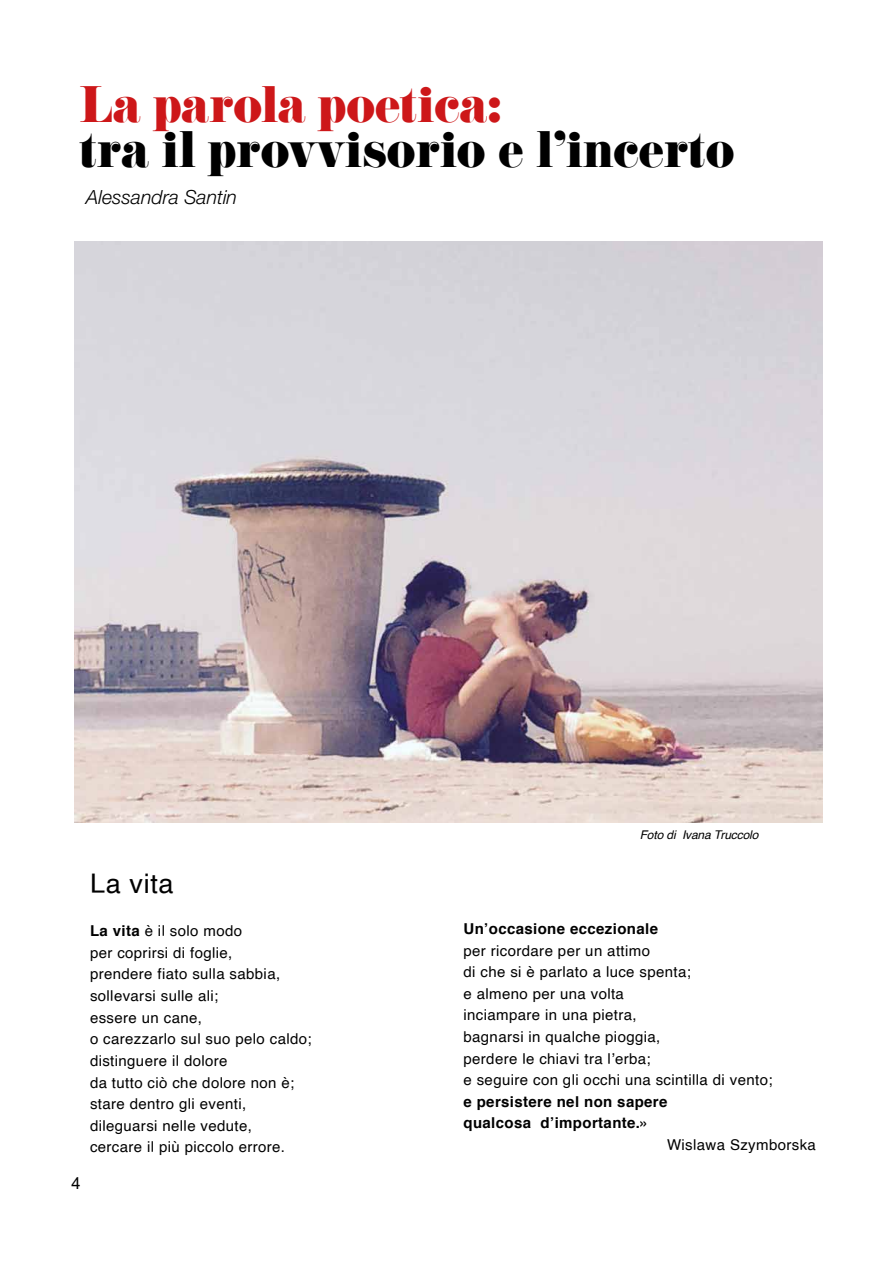
<style>
.page{position:relative;width:893px;height:1263px;background:#fff}
.page>*{position:absolute;margin:0;border:0;box-sizing:border-box;transform-origin:0 0}
.t1{font:45px "Eloquent JF Regular Pro";color:#000}
.t2{font:45px "Eloquent JF Regular Pro";color:#cd1719}
.t3{font:27px "Helvetica";letter-spacing:.025em;color:#000}
.t4{font:italic 300 19.5px "Helvetica Neue LT Std";color:#000}
.t5{font:16.5px "Arial";color:#000}
.t6{font:15px/21.6px "Helvetica";letter-spacing:.025em;color:#000}
.t7{font:700 15px/21.6px "Helvetica";letter-spacing:.025em;color:#000}
.t8{font:italic 12px "Helvetica";letter-spacing:-.01em;color:#000}
.s1{font-weight:700}
</style>
<div class="page">
<img style="left:74px;top:241px;width:749px;height:582px">
<h1 class="t2" style="left:79px;top:80px;width:424px">La parola poetica:</h1>
<h1 class="t1" style="left:79px;top:125px;width:657px">tra il provvisorio e l’incerto</h1>
<h3 class="t4" style="left:86px;top:185px;width:152px">Alessandra Santin</h3>
<p class="t8" style="left:640px;top:825px;width:120px">Foto di Ivana Truccolo</p>
<p class="t5" style="left:71px;top:1172px;width:11px">4</p>
<h2 class="t3" style="left:90px;top:863px;width:85px">La vita</h2>
<p class="t6" style="left:90px;top:921px;width:223px"><span class="s1">La vita</span> è il solo modo<br>per coprirsi di foglie,<br>prendere fiato sulla sabbia, sollevarsi sulle ali;<br>essere un cane,<br>o carezzarlo sul suo pelo caldo; distinguere il dolore<br>da tutto ciò che dolore non è; stare dentro gli eventi, dileguarsi nelle vedute,<br>cercare il più piccolo errore.</p>
<p class="t7" style="left:463px;top:918px;width:196px">Un’occasione eccezionale</p>
<p class="t6" style="left:463px;top:940px;width:311px">per ricordare per un attimo<br>di che si è parlato a luce spenta;<br>e almeno per una volta<br>inciampare in una pietra,<br>bagnarsi in qualche pioggia,<br>perdere le chiavi tra l’erba;<br>e seguire con gli occhi una scintilla di vento;</p>
<p class="t7" style="left:463px;top:1091px;width:205px">e persistere nel non sapere qualcosa d’importante.»</p>
<p class="t6" style="left:667px;top:1134px;width:150px">Wislawa Szymborska</p>
</div>
